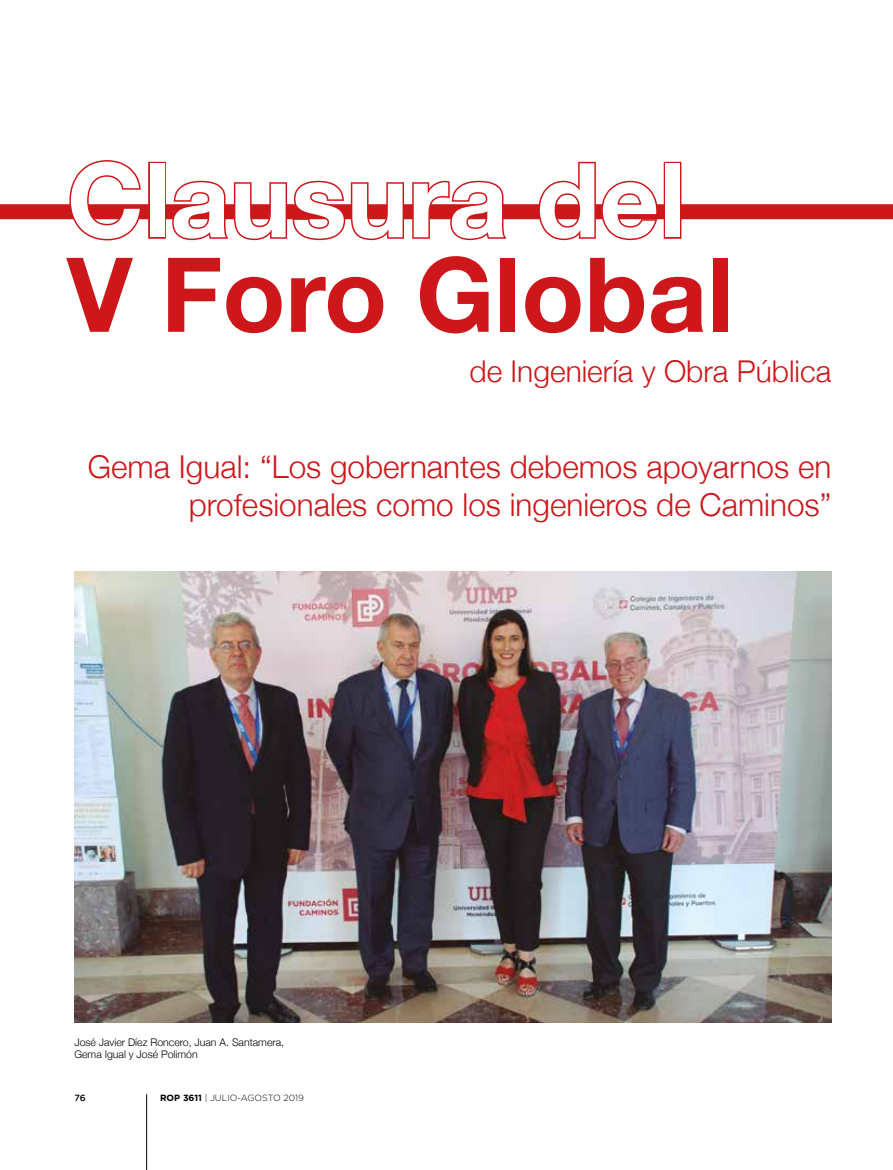
<style>
.page{position:relative;width:893px;height:1170px;background:#fff}
.page>*{position:absolute;margin:0;border:0;box-sizing:border-box;transform-origin:0 0}
.t1{font:700 103.5px "Helvetica Neue";color:#fff}
.t2{font:700 103.5px "Helvetica Neue";color:#cd171a}
.t3{font:300 31.5px/37.8px "Helvetica Neue";color:#cd171a;text-align:right}
.t4{font:300 30px "Helvetica Neue";color:#cd171a}
.t5{font:300 10.5px/12.6px "Helvetica Neue";color:#000}
.t6{font:300 9px "Gotham";color:#000}
.t7{font:500 9px "Gotham";color:#000}
.s1{font-weight:700}
</style>
<div class="page">
<hr style="left:146px;top:1094px;width:1px;height:75px;background:#000">
<div style="left:0;top:204px;width:893px;height:15px;background:#cd171a"></div>
<img style="left:74px;top:572px;width:757px;height:450px">
<svg style="left:68px;top:160px;width:75px;height:81px"></svg>
<div style="left:148px;top:162px;width:18px;height:77px;border:3px solid #cd171a"></div>
<svg style="left:170px;top:180px;width:339px;height:61px"></svg>
<svg style="left:537px;top:161px;width:123px;height:80px"></svg>
<div style="left:664px;top:162px;width:17px;height:77px;border:3px solid #cd171a"></div>
<h1 class="t1" style="left:67px;top:119px;width:620px">Clausura del</h1>
<h1 class="t2" style="left:67px;top:214px;width:668px">V Foro Global</h1>
<p class="t4" style="left:469px;top:347px;width:363px">de Ingeniería y Obra Pública</p>
<p class="t3" style="left:88px;top:445px;width:745px">Gema Igual: “Los gobernantes debemos apoyarnos en profesionales como los ingenieros de Caminos”</p>
<p class="t5" style="left:74px;top:1034px;width:211px">José Javier Díez Roncero, Juan A. Santamera,<br>Gema Igual y José Polimón</p>
<p class="t7" style="left:74px;top:1092px;width:13px">76</p>
<p class="t6" style="left:160px;top:1092px;width:145px"><span class="s1">ROP 3611</span> | JULIO-AGOSTO 2019</p>
</div>
